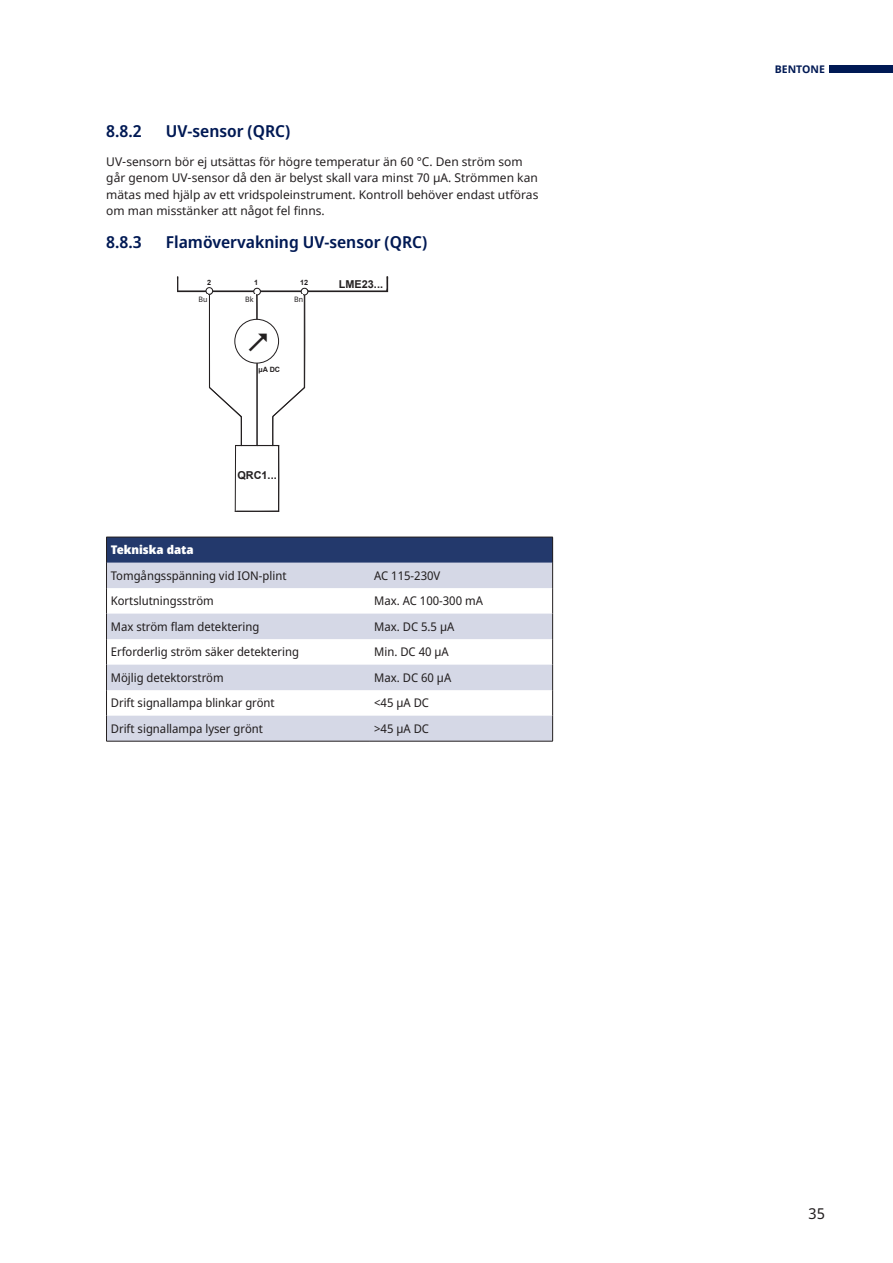
<style>
.page{position:relative;width:893px;height:1263px;background:#fff}
.page>*{position:absolute;margin:0;border:0;box-sizing:border-box;transform-origin:0 0}
.t1{font:600 16.5px "Noto Sans Display";color:#001954}
.t2{font:15px "Noto Sans";color:#231f20}
.t3{font:12px "Noto Sans Display";color:#231f20}
.t4{font:12px/16.5px "Noto Sans";color:#231f20}
.t5{font:900 12px "Noto Sans Display";color:#fff}
.t6{font:700 10.95px "Arial";color:#231f20}
.t7{font:700 10.5px "Noto Sans";color:#001954}
.t8{font:7.5px "Noto Sans Display";color:#231f20}
.t9{font:700 7.2px "Arial";color:#231f20}
</style>
<div class="page">
<div style="left:829px;top:66px;width:64px;height:7px;background:#001954"></div>
<div style="left:107px;top:537px;width:446px;height:26px;background:#23396c"></div>
<svg style="left:107px;top:563px;width:445px;height:178px;fill:#d5d8e6"></svg>
<hr style="left:106px;top:537px;width:264px;height:1px;background:#231f20">
<hr style="left:370px;top:537px;width:183px;height:1px;background:#231f20">
<svg style="left:106px;top:537px;width:1px;height:204px"></svg>
<svg style="left:552px;top:537px;width:1px;height:204px"></svg>
<hr style="left:106px;top:741px;width:264px;height:1px;background:#231f20">
<hr style="left:370px;top:741px;width:183px;height:1px;background:#231f20">
<svg style="left:177px;top:276px;width:212px;height:236px"></svg>
<h1 class="t1" style="left:106px;top:124px;width:37px">8.8.2</h1>
<h1 class="t1" style="left:166px;top:124px;width:126px">UV-sensor (QRC)</h1>
<p class="t4" style="left:106px;top:154px;width:434px">UV-sensorn bör ej utsättas för högre temperatur än 60 °C. Den ström som går genom UV-sensor då den är belyst skall vara minst 70 µA. Strömmen kan mätas med hjälp av ett vridspoleinstrument. Kontroll behöver endast utföras om man misstänker att något fel finns.</p>
<h1 class="t1" style="left:106px;top:235px;width:37px">8.8.3</h1>
<h1 class="t1" style="left:166px;top:235px;width:263px">Flamövervakning UV-sensor (QRC)</h1>
<p class="t9" style="left:207px;top:279px;width:6px">2</p>
<p class="t9" style="left:254px;top:280px;width:6px">1</p>
<p class="t9" style="left:300px;top:280px;width:10px">12</p>
<p class="t9" style="left:201px;top:295px;width:8px">bl</p>
<p class="t9" style="left:245px;top:295px;width:11px">sw</p>
<p class="t9" style="left:295px;top:295px;width:9px">br</p>
<p class="t8" style="left:199px;top:296px;width:10px">Bu</p>
<p class="t8" style="left:245px;top:296px;width:10px">Bk</p>
<p class="t8" style="left:294px;top:296px;width:10px">Bn</p>
<p class="t9" style="left:259px;top:367px;width:23px">µA DC</p>
<p class="t6" style="left:339px;top:280px;width:46px">LME23...</p>
<p class="t6" style="left:237px;top:471px;width:41px">QRC1...</p>
<p class="t5" style="left:111px;top:545px;width:84px">Tekniska data</p>
<p class="t3" style="left:111px;top:567px;width:177px">Tomgångsspänning vid ION-plint</p>
<p class="t3" style="left:374px;top:570px;width:68px">AC 115-230V</p>
<p class="t3" style="left:111px;top:596px;width:104px">Kortslutningsström</p>
<p class="t3" style="left:374px;top:592px;width:110px">Max. AC 100-300 mA</p>
<p class="t3" style="left:111px;top:618px;width:150px">Max ström flam detektering</p>
<p class="t3" style="left:374px;top:618px;width:82px">Max. DC 5.5 µA</p>
<p class="t3" style="left:111px;top:647px;width:190px">Erforderlig ström säker detektering</p>
<p class="t3" style="left:374px;top:647px;width:76px">Min. DC 40 µA</p>
<p class="t3" style="left:111px;top:672px;width:114px">Möjlig detektorström</p>
<p class="t3" style="left:374px;top:669px;width:79px">Max. DC 60 µA</p>
<p class="t3" style="left:111px;top:694px;width:165px">Drift signallampa blinkar grönt</p>
<p class="t3" style="left:374px;top:698px;width:56px">&lt;45 µA DC</p>
<p class="t3" style="left:111px;top:720px;width:154px">Drift signallampa lyser grönt</p>
<p class="t3" style="left:374px;top:720px;width:56px">&gt;45 µA DC</p>
<p class="t7" style="left:775px;top:64px;width:52px">BENTONE</p>
<p class="t2" style="left:808px;top:1205px;width:18px">35</p>
</div>
